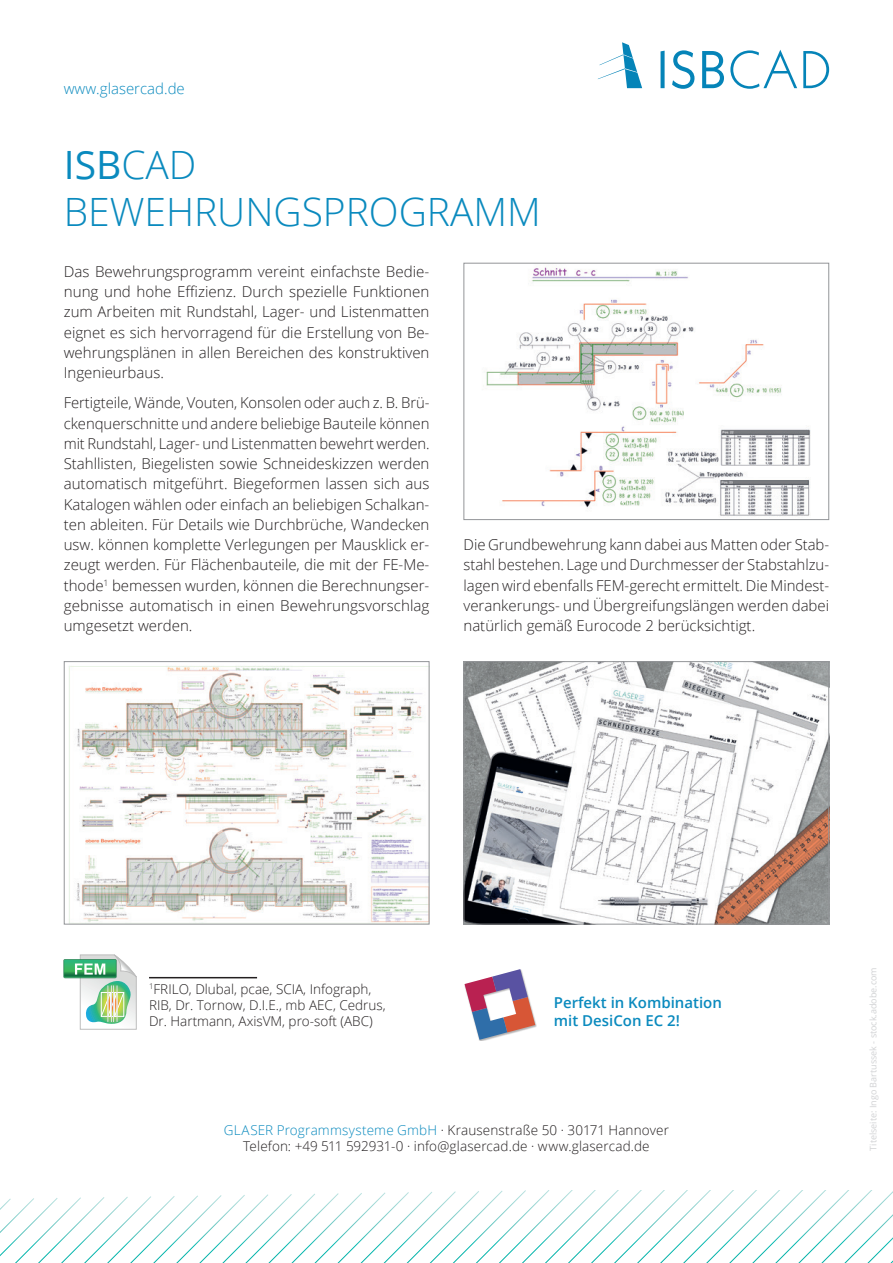
<style>
.page{position:relative;width:893px;height:1263px;background:#fff}
.page>*{position:absolute;margin:0;border:0;box-sizing:border-box;transform-origin:0 0}
.Überschrift{font:300 39px "Open Sans";color:#0a8abe}
.t1{font:39px "Open Sans";color:#0a8abe}
.Fließtext{font:300 15px/20.2px "Open Sans";color:#231f20;text-align:justify}
.t2{font:600 15px/18px "Open Sans";color:#0a8abe}
.t3{font:300 15px "Open Sans";color:#0a8abe}
.t4{font:300 13.5px/16.2px "Open Sans";color:#231f20;text-align:center}
.t5{font:9px "Open Sans";color:#d1d2d4}
.s1{font-weight:300}
.s2{color:#0a8abe}
</style>
<div class="page">
<svg style="left:661px;top:51px;width:4px;height:37px"></svg>
<svg style="left:672px;top:50px;width:22px;height:39px"></svg>
<svg style="left:702px;top:51px;width:22px;height:37px"></svg>
<svg style="left:730px;top:50px;width:67px;height:39px"></svg>
<svg style="left:803px;top:51px;width:26px;height:37px"></svg>
<svg style="left:598px;top:42px;width:44px;height:46px"></svg>
<svg style="left:0;top:1191px;width:893px;height:72px"></svg>
<hr style="left:149px;top:977px;width:108px;height:1px;background:#231f20">
<svg style="left:64px;top:955px;width:72px;height:74px"></svg>
<hr style="left:111px;top:986px;width:1px;height:36px;background:#dfe2e2">
<hr style="left:107px;top:986px;width:1px;height:36px;background:#dfe2e2">
<hr style="left:113px;top:986px;width:1px;height:36px;background:#dfe2e2">
<hr style="left:117px;top:986px;width:1px;height:36px;background:#dfe2e2">
<img style="left:486px;top:267px;width:325px;height:249px">
<div style="left:463px;top:263px;width:366px;height:257px;border:1px solid #939598"></div>
<img style="left:465px;top:663px;width:362px;height:259px">
<div style="left:463px;top:661px;width:366px;height:263px;border:1px solid #939598"></div>
<img style="left:69px;top:666px;width:358px;height:256px">
<div style="left:64px;top:661px;width:365px;height:263px;border:1px solid #939598"></div>
<svg style="left:465px;top:969px;width:70px;height:71px"></svg>
<p class="t3" style="left:64px;top:78px;width:123px">www.glasercad.de</p>
<p class="t1" style="left:64px;top:138px;width:134px">ISB<span class="s1">CAD</span></p>
<p class="Überschrift" style="left:64px;top:185px;width:478px">BEWEHRUNGSPROGRAMM</p>
<p class="Fließtext" style="left:64px;top:261px;width:367px">Das Bewehrungsprogramm vereint einfachste Bedie&shy;nung und hohe Effizienz. Durch spezielle Funktionen zum Arbeiten mit Rundstahl, Lager- und Listenmatten eignet es sich hervorragend für die Erstellung von Be&shy;wehrungsplänen in allen Bereichen des konstruktiven Ingenieurbaus.</p>
<p class="Fließtext" style="left:64px;top:392px;width:367px">Fertigteile, Wände, Vouten, Konsolen oder auch z. B. Brü&shy;ckenquerschnitte und andere beliebige Bauteile können mit Rundstahl, Lager- und Listenmatten bewehrt werden.<br>Stahllisten, Biegelisten sowie Schneideskizzen werden automatisch mitgeführt. Biegeformen lassen sich aus Katalogen wählen oder einfach an beliebigen Schalkan&shy;ten ableiten. Für Details wie Durchbrüche, Wandecken usw. können komplette Verlegungen per Mausklick er&shy;zeugt werden. Für Flächenbauteile, die mit der FE-Me&shy;thode<sup>1</sup> bemessen wurden, können die Berechnungser&shy;gebnisse automatisch in einen Bewehrungsvorschlag umgesetzt werden.</p>
<p class="Fließtext" style="left:463px;top:534px;width:367px">Die Grundbewehrung kann dabei aus Matten oder Stab&shy;stahl bestehen. Lage und Durchmesser der Stabstahlzu&shy;lagen wird ebenfalls FEM-gerecht ermittelt. Die Mindest&shy;verankerungs- und Übergreifungslängen werden dabei natürlich gemäß Eurocode 2 berücksichtigt.</p>
<p class="t4" style="left:149px;top:980px;width:238px;text-align:left"><sup>1</sup>FRILO, Dlubal, pcae, SCIA, Infograph,<br>RIB, Dr. Tornow, D.I.E., mb AEC, Cedrus,<br>Dr. Hartmann, AxisVM, pro-soft (ABC)</p>
<p class="t2" style="left:554px;top:993px;width:170px">Perfekt in Kombination mit DesiCon EC 2!</p>
<p class="t4" style="left:224px;top:1121px;width:447px"><span class="s2">GLASER Programmsysteme GmbH</span> · Krausenstraße 50 · 30171 Hannover<br>Telefon: +49 511 592931-0 · info@glasercad.de · www.glasercad.de</p>
<p class="t5" style="left:867px;top:1151px;width:185px;rotate:-90deg">Titelseite: Ingo Bartussek - stock.adobe.com</p>
</div>
